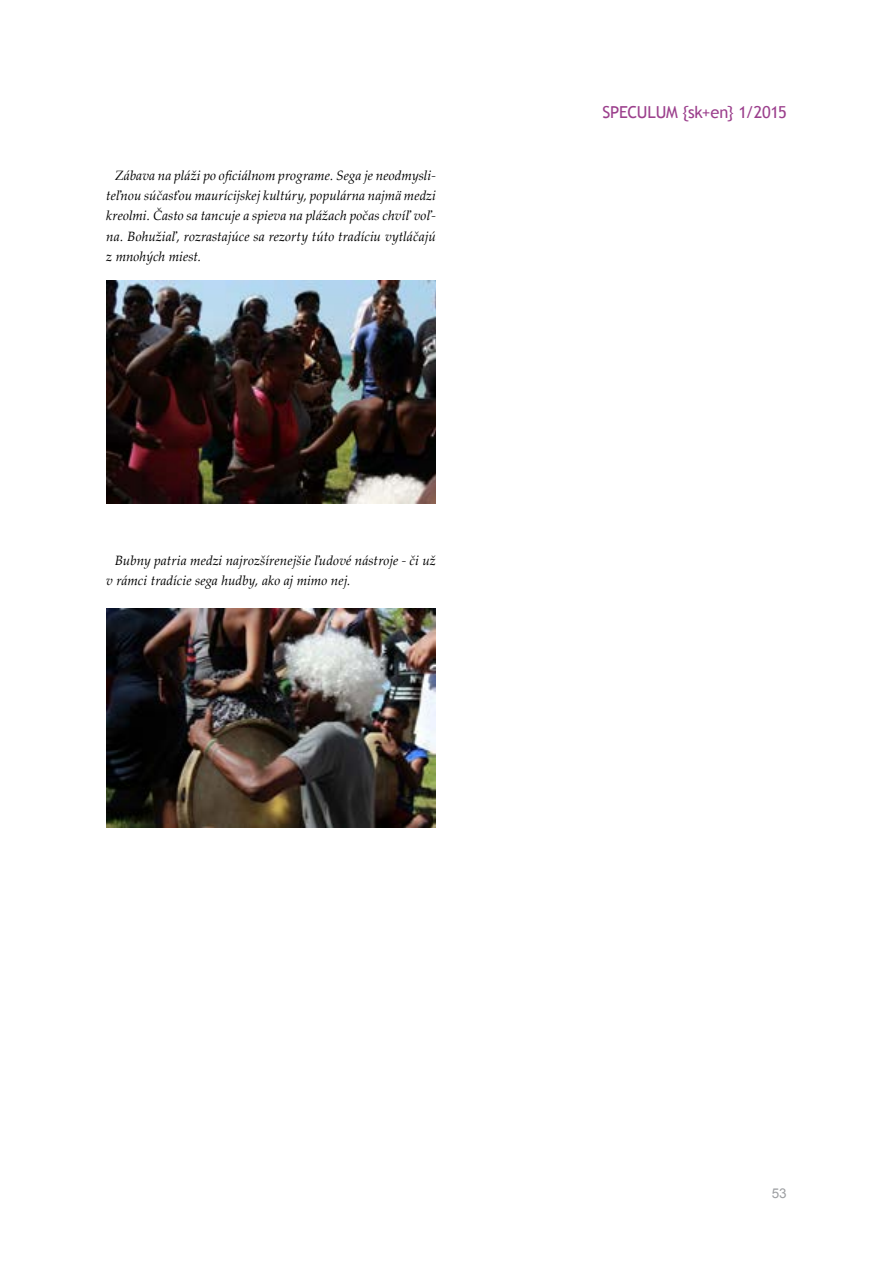
<style>
.page{position:relative;width:893px;height:1263px;background:#fff}
.page>*{position:absolute;margin:0;border:0;box-sizing:border-box;transform-origin:0 0}
.t1{font:16.5px "Trebuchet MS";letter-spacing:-.01em;color:#9b3f8c}
.t2{font:italic 13.5px/20.2px "Palatino Linotype";color:#000;text-align:justify}
.t3{font:13.5px "Arial";color:#9d9fa2}
</style>
<div class="page">
<img style="left:106px;top:281px;width:330px;height:223px">
<img style="left:106px;top:608px;width:330px;height:220px">
<p class="t2" style="left:106px;top:165px;width:331px;text-indent:9px">Zábava na pláži po oficiálnom programe. Sega je neodmysli&shy;teľnou súčasťou maurícijskej kultúry, populárna najmä medzi kreolmi. Často sa tancuje a spieva na plážach počas chvíľ voľ&shy;na. Bohužiaľ, rozrastajúce sa rezorty túto tradíciu vytláčajú z mnohých miest.</p>
<p class="t2" style="left:106px;top:549px;width:331px;text-indent:9px">Bubny patria medzi najrozšírenejšie ľudové nástroje - či už v rámci tradície sega hudby, ako aj mimo nej.</p>
<p class="t1" style="left:602px;top:103px;width:186px">SPECULUM {sk+en} 1/2015</p>
<p class="t3" style="left:772px;top:1184px;width:17px">53</p>
</div>
